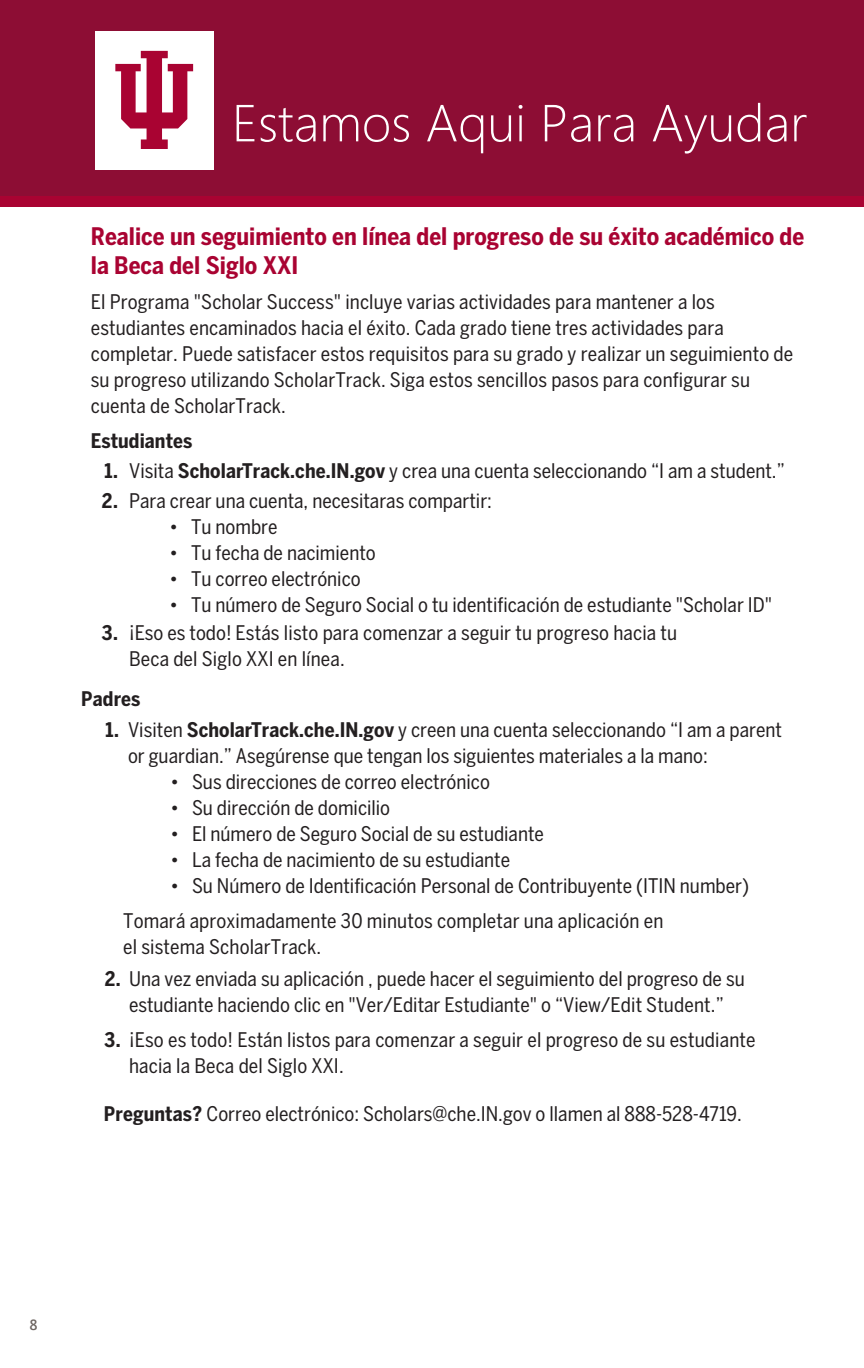
<style>
.page{position:relative;width:864px;height:1368px;background:#fff}
.page>*{position:absolute;margin:0;border:0;box-sizing:border-box;transform-origin:0 0}
.t1{font:300 52px "Yu Gothic UI";color:#fff}
.t2{font:700 24px/28.8px "Benton Sans Cond";color:#a90332}
.t3{font:20px/26px "Benton Sans Cond";color:#231f20}
.t4{font:700 20px "Benton Sans Cond";letter-spacing:.005em;color:#231f20}
.t5{font:500 14px "Benton Sans Cond";color:#6d6561}
.s1{font-weight:700}
</style>
<div class="page">
<div style="left:0;top:0;width:864px;height:202px;background:#8d0d34"></div>
<div style="left:0;top:196px;width:864px;height:11px;background:#a90332"></div>
<div style="left:95px;top:31px;width:119px;height:139px;background:#fff"></div>
<svg style="left:115px;top:51px;width:78px;height:98px"></svg>
<p class="t1" style="left:232px;top:74px;width:577px">Estamos Aqui Para Ayudar</p>
<p class="t2" style="left:91px;top:222px;width:715px">Realice un seguimiento en línea del progreso de su éxito académico de la Beca del Siglo XXI</p>
<p class="t3" style="left:91px;top:288px;width:704px">El Programa "Scholar Success" incluye varias actividades para mantener a los estudiantes encaminados hacia el éxito. Cada grado tiene tres actividades para completar. Puede satisfacer estos requisitos para su grado y realizar un seguimiento de su progreso utilizando ScholarTrack. Siga estos sencillos pasos para configurar su cuenta de ScholarTrack.</p>
<p class="t4" style="left:91px;top:428px;width:103px">Estudiantes</p>
<p class="t3" style="left:104px;top:458px;width:682px"><span class="s1">1.</span> Visita <span class="s1">ScholarTrack.che.IN.gov</span> y crea una cuenta seleccionando “I am a student.”</p>
<p class="t3" style="left:102px;top:488px;width:392px"><span class="s1">2.</span> Para crear una cuenta, necesitaras compartir:</p>
<p class="t3" style="left:169px;top:514px;width:110px">• Tu nombre</p>
<p class="t3" style="left:169px;top:540px;width:208px">• Tu fecha de nacimiento</p>
<p class="t3" style="left:169px;top:566px;width:193px">• Tu correo electrónico</p>
<p class="t3" style="left:169px;top:592px;width:604px">• Tu número de Seguro Social o tu identificación de estudiante "Scholar ID"</p>
<p class="t3" style="left:129px;top:620px;width:550px;text-indent:-27px"><span class="s1">3.</span> ¡Eso es todo! Estás listo para comenzar a seguir tu progreso hacia tu<br>Beca del Siglo XXI en línea.</p>
<p class="t4" style="left:81px;top:686px;width:61px">Padres</p>
<p class="t3" style="left:128px;top:717px;width:655px;text-indent:-23px"><span class="s1">1.</span> Visiten <span class="s1">ScholarTrack.che.IN.gov</span> y creen una cuenta seleccionando “I am a parent or guardian.” Asegúrense que tengan los siguientes materiales a la mano:</p>
<p class="t3" style="left:170px;top:769px;width:321px">• Sus direcciones de correo electrónico</p>
<p class="t3" style="left:170px;top:795px;width:222px">• Su dirección de domicilio</p>
<p class="t3" style="left:170px;top:821px;width:375px">• El número de Seguro Social de su estudiante</p>
<p class="t3" style="left:170px;top:847px;width:342px">• La fecha de nacimiento de su estudiante</p>
<p class="t3" style="left:170px;top:873px;width:580px">• Su Número de Identificación Personal de Contribuyente (ITIN number)</p>
<p class="t3" style="left:123px;top:908px;width:542px">Tomará aproximadamente 30 minutos completar una aplicación en el sistema ScholarTrack.</p>
<p class="t3" style="left:105px;top:966px;width:641px;text-align:center"><span class="s1">2.</span> Una vez enviada su aplicación , puede hacer el seguimiento del progreso de su estudiante haciendo clic en "Ver/Editar Estudiante" o “View/Edit Student.”</p>
<p class="t3" style="left:129px;top:1027px;width:628px;text-indent:-25px"><span class="s1">3.</span> ¡Eso es todo! Están listos para comenzar a seguir el progreso de su estudiante hacia la Beca del Siglo XXI.</p>
<p class="t3" style="left:104px;top:1101px;width:639px"><span class="s1">Preguntas?</span> Correo electrónico: Scholars@che.IN.gov o llamen al 888-528-4719.</p>
<p class="t5" style="left:30px;top:1316px;width:9px">8</p>
</div>
